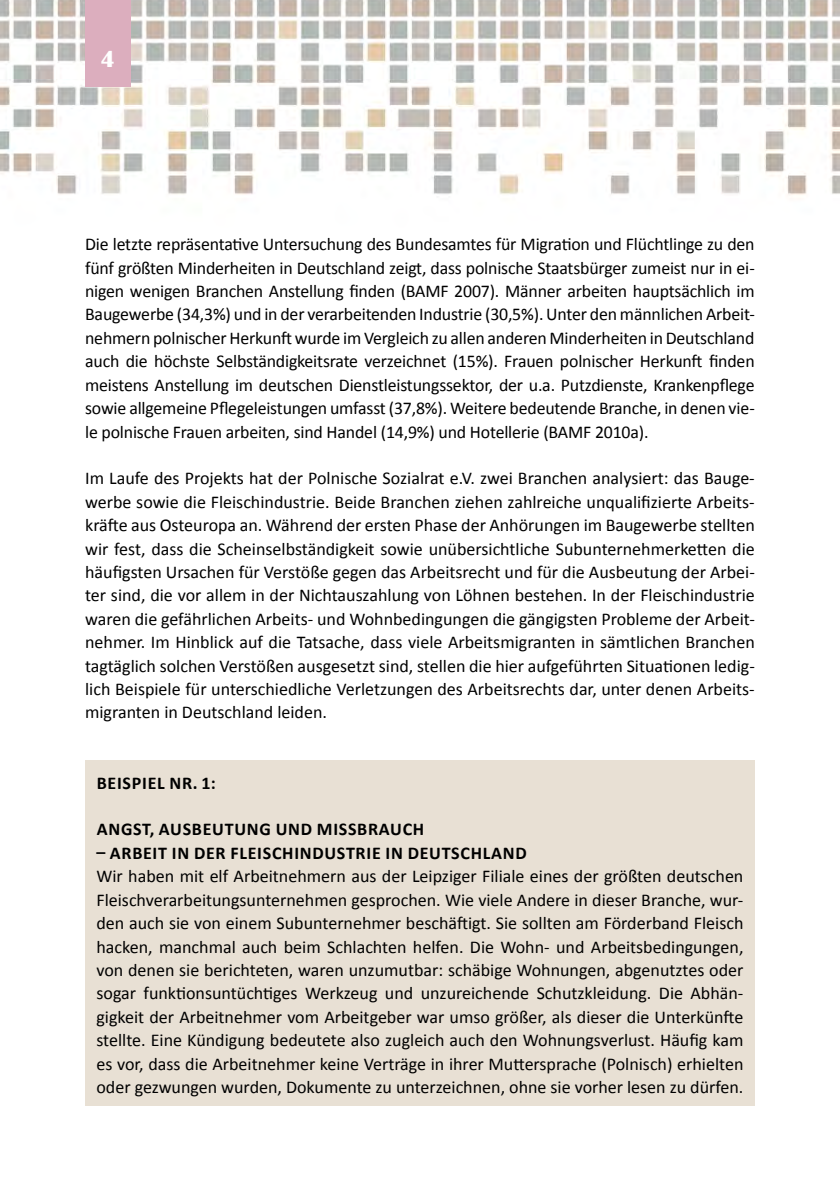
<style>
.page{position:relative;width:840px;height:1191px;background:#fff}
.page>*{position:absolute;margin:0;border:0;box-sizing:border-box;transform-origin:0 0}
.t1{font:700 24px "Britannic";color:#fff}
.t2{font:18px/23.4px "Calibri";color:#000;text-align:justify}
.t3{font:700 18px "Calibri";letter-spacing:.04em;color:#000}
</style>
<div class="page">
<img style="left:0;top:0;width:839px;height:195px">
<div style="left:85px;top:0;width:45px;height:87px;background:#dcaebe"></div>
<div style="left:85px;top:760px;width:669px;height:346px;background:#e8e0d4"></div>
<h1 class="t1" style="left:100px;top:46px;width:16px">4</h1>
<p class="t2" style="left:85px;top:233px;width:670px">Die letzte repräsentative Untersuchung des Bundesamtes für Migration und Flüchtlinge zu den fünf größten Minderheiten in Deutschland zeigt, dass polnische Staatsbürger zumeist nur in ei&shy;nigen wenigen Branchen Anstellung finden (BAMF 2007). Männer arbeiten hauptsächlich im Baugewerbe (34,3%) und in der verarbeitenden Industrie (30,5%). Unter den männlichen Arbeit&shy;nehmern polnischer Herkunft wurde im Vergleich zu allen anderen Minderheiten in Deutschland auch die höchste Selbständigkeitsrate verzeichnet (15%). Frauen polnischer Herkunft finden meistens Anstellung im deutschen Dienstleistungssektor, der u.a. Putzdienste, Krankenpflege sowie allgemeine Pflegeleistungen umfasst (37,8%). Weitere bedeutende Branche, in denen vie&shy;le polnische Frauen arbeiten, sind Handel (14,9%) und Hotellerie (BAMF 2010a).</p>
<p class="t2" style="left:85px;top:467px;width:670px">Im Laufe des Projekts hat der Polnische Sozialrat e.V. zwei Branchen analysiert: das Bauge&shy;werbe sowie die Fleischindustrie. Beide Branchen ziehen zahlreiche unqualifizierte Arbeits&shy;kräfte aus Osteuropa an. Während der ersten Phase der Anhörungen im Baugewerbe stellten wir fest, dass die Scheinselbständigkeit sowie unübersichtliche Subunternehmerketten die häufigsten Ursachen für Verstöße gegen das Arbeitsrecht und für die Ausbeutung der Arbei&shy;ter sind, die vor allem in der Nichtauszahlung von Löhnen bestehen. In der Fleischindustrie waren die gefährlichen Arbeits- und Wohnbedingungen die gängigsten Probleme der Arbeit&shy;nehmer. Im Hinblick auf die Tatsache, dass viele Arbeitsmigranten in sämtlichen Branchen tagtäglich solchen Verstößen ausgesetzt sind, stellen die hier aufgeführten Situationen ledig&shy;lich Beispiele für unterschiedliche Verletzungen des Arbeitsrechts dar, unter denen Arbeits&shy;migranten in Deutschland leiden.</p>
<p class="t3" style="left:97px;top:771px;width:120px">BEISPIEL NR. 1:</p>
<p class="t3" style="left:97px;top:818px;width:329px">ANGST, AUSBEUTUNG UND MISSBRAUCH</p>
<p class="t3" style="left:96px;top:841px;width:431px">– ARBEIT IN DER FLEISCHINDUSTRIE IN DEUTSCHLAND</p>
<p class="t2" style="left:96px;top:864px;width:648px">Wir haben mit elf Arbeitnehmern aus der Leipziger Filiale eines der größten deutschen Fleischverarbeitungsunternehmen gesprochen. Wie viele Andere in dieser Branche, wur&shy;den auch sie von einem Subunternehmer beschäftigt. Sie sollten am Förderband Fleisch hacken, manchmal auch beim Schlachten helfen. Die Wohn- und Arbeitsbedingungen, von denen sie berichteten, waren unzumutbar: schäbige Wohnungen, abgenutztes oder sogar funktionsuntüchtiges Werkzeug und unzureichende Schutzkleidung. Die Abhän&shy;gigkeit der Arbeitnehmer vom Arbeitgeber war umso größer, als dieser die Unterkünfte stellte. Eine Kündigung bedeutete also zugleich auch den Wohnungsverlust. Häufig kam es vor, dass die Arbeitnehmer keine Verträge in ihrer Muttersprache (Polnisch) erhielten oder gezwungen wurden, Dokumente zu unterzeichnen, ohne sie vorher lesen zu dürfen.</p>
</div>
